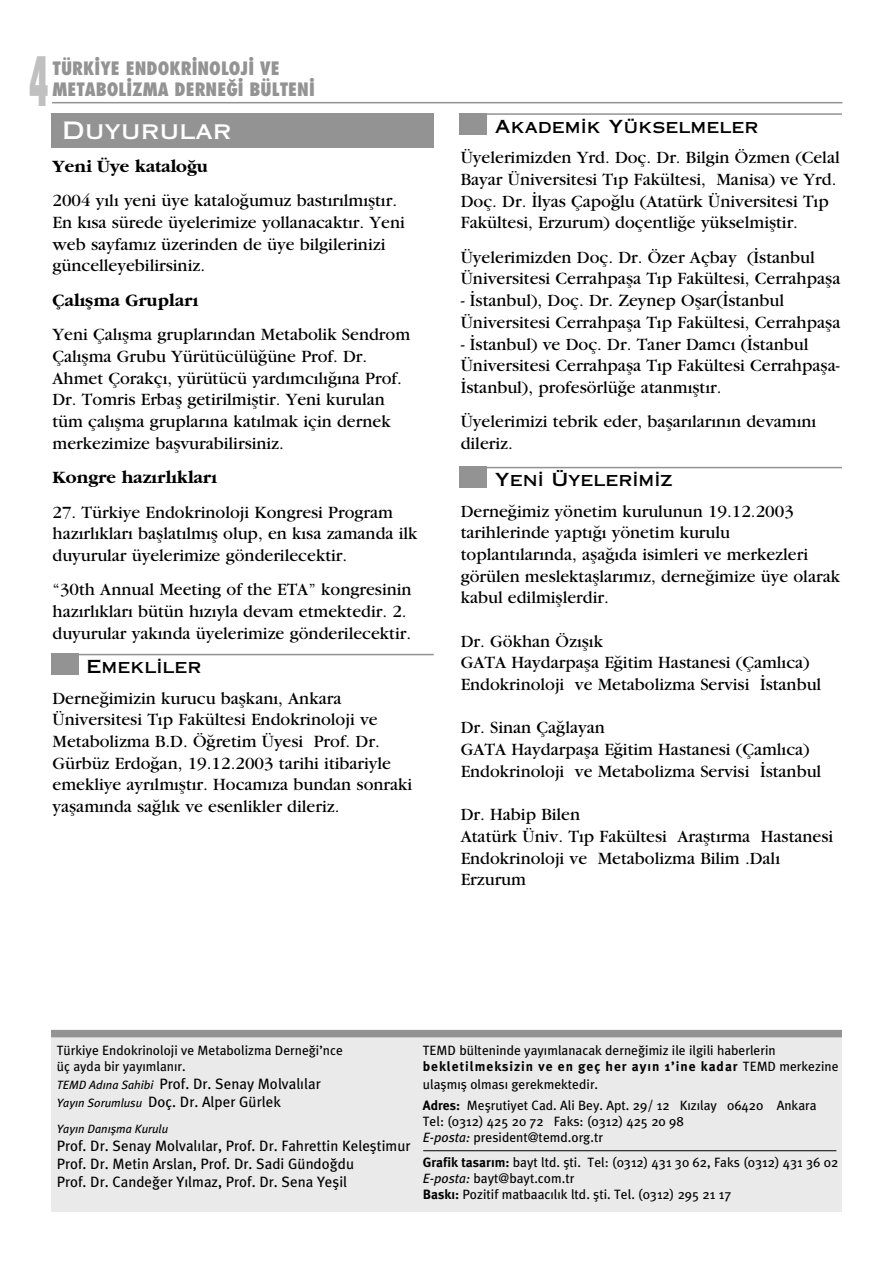
<style>
.page{position:relative;width:893px;height:1263px;background:#fff}
.page>*{position:absolute;margin:0;border:0;box-sizing:border-box;transform-origin:0 0}
.t1{font:800 condensed 66px "Futura";color:#c0c0c0;scale:.5 1}
.t2{font:24px "Copperplate Gothic Thi One AB";color:#fff}
.t3{font:18px/21.8px "Turkish Garamond";color:#000}
.t4{font:700 18px "Turkish Garamond";color:#000}
.t5{font:800 condensed 18px "Futura";color:#939393}
.t6{font:18px "Copperplate Gothic Thi One AB";color:#000}
.t7{font:15px "Meta Plus Book Roman Ti";color:#000}
.t8{font:13.5px/16.2px "Meta Plus Book Roman Ti";color:#000}
.t9{font:12px "Meta Plus Book Italic Ti";color:#000}
.s1{font-family:"Meta Plus Book Italic Ti";font-size:12px}
.s2{font-family:"Meta Plus Bold Roman Ti"}
.s3{font-family:"Meta Plus Book Italic Ti"}
</style>
<div class="page">
<hr style="left:52px;top:102px;width:790px;height:1px;background:#939393">
<div style="left:51px;top:1037px;width:791px;height:175px;background:#eaeaea"></div>
<div style="left:51px;top:1030px;width:791px;height:7px;background:#939393"></div>
<hr style="left:423px;top:1150px;width:413px;height:1px;background:#000">
<div style="left:51px;top:113px;width:383px;height:34px;background:#939393"></div>
<div style="left:459px;top:467px;width:28px;height:21px;background:#939393"></div>
<hr style="left:459px;top:467px;width:383px;height:1px;background:#939393">
<div style="left:459px;top:113px;width:28px;height:22px;background:#939393"></div>
<hr style="left:459px;top:113px;width:383px;height:2px;background:#939393">
<div style="left:51px;top:654px;width:28px;height:21px;background:#939393"></div>
<hr style="left:51px;top:654px;width:383px;height:1px;background:#939393">
<p class="t1" style="left:29px;top:39px;width:41px">4</p>
<p class="t5" style="left:53px;top:57px;width:229px">TÜRKİYE ENDOKRİNOLOJİ VE</p>
<p class="t5" style="left:53px;top:78px;width:264px">METABOLİZMA DERNEĞİ BÜLTENİ</p>
<p class="t2" style="left:62px;top:117px;width:171px">Duyurular</p>
<p class="t6" style="left:495px;top:116px;width:265px">Akademik Yükselmeler</p>
<p class="t3" style="left:461px;top:147px;width:380px">Üyelerimizden Yrd. Doç. Dr. Bilgin Özmen (Celal Bayar Üniversitesi Tıp Fakültesi, Manisa) ve Yrd.<br>Doç. Dr. İlyas Çapoğlu (Atatürk Üniversitesi Tıp Fakültesi, Erzurum) doçentliğe yükselmiştir.</p>
<p class="t3" style="left:461px;top:246px;width:381px">Üyelerimizden Doç. Dr. Özer Açbay (İstanbul<br>Üniversitesi Cerrahpaşa Tıp Fakültesi, Cerrahpaşa</p>
<p class="t3" style="left:461px;top:290px;width:381px">- İstanbul), Doç. Dr. Zeynep Oşar(İstanbul<br>Üniversitesi Cerrahpaşa Tıp Fakültesi, Cerrahpaşa</p>
<p class="t3" style="left:461px;top:333px;width:380px">- İstanbul) ve Doç. Dr. Taner Damcı (İstanbul<br>Üniversitesi Cerrahpaşa Tıp Fakültesi Cerrahpaşa-<br>İstanbul), profesörlüğe atanmıştır.</p>
<p class="t3" style="left:461px;top:411px;width:357px">Üyelerimizi tebrik eder, başarılarının devamını dileriz.</p>
<p class="t6" style="left:495px;top:470px;width:179px">Yeni Üyelerimiz</p>
<p class="t3" style="left:461px;top:500px;width:381px">Derneğimiz yönetim kurulunun 19.12.2003 tarihlerinde yaptığı yönetim kurulu toplantılarında, aşağıda isimleri ve merkezleri görülen meslektaşlarımız, derneğimize üye olarak kabul edilmişlerdir.</p>
<p class="t3" style="left:461px;top:630px;width:144px">Dr. Gökhan Özışık</p>
<p class="t3" style="left:461px;top:652px;width:350px">GATA Haydarpaşa Eğitim Hastanesi (Çamlıca)</p>
<p class="t3" style="left:461px;top:674px;width:362px">Endokrinoloji ve Metabolizma Servisi İstanbul</p>
<p class="t3" style="left:461px;top:717px;width:146px">Dr. Sinan Çağlayan</p>
<p class="t3" style="left:461px;top:739px;width:350px">GATA Haydarpaşa Eğitim Hastanesi (Çamlıca)</p>
<p class="t3" style="left:461px;top:760px;width:362px">Endokrinoloji ve Metabolizma Servisi İstanbul</p>
<p class="t3" style="left:461px;top:804px;width:121px">Dr. Habip Bilen</p>
<p class="t3" style="left:461px;top:826px;width:374px">Atatürk Üniv. Tıp Fakültesi Araştırma Hastanesi</p>
<p class="t3" style="left:461px;top:847px;width:321px">Endokrinoloji ve Metabolizma Bilim .Dalı<br>Erzurum</p>
<p class="t4" style="left:53px;top:157px;width:157px">Yeni Üye kataloğu</p>
<p class="t3" style="left:53px;top:190px;width:354px">2004 yılı yeni üye kataloğumuz bastırılmıştır.<br>En kısa sürede üyelerimize yollanacaktır. Yeni web sayfamız üzerinden de üye bilgilerinizi güncelleyebilirsiniz.</p>
<p class="t4" style="left:53px;top:291px;width:147px">Çalışma Grupları</p>
<p class="t3" style="left:53px;top:324px;width:359px">Yeni Çalışma gruplarından Metabolik Sendrom Çalışma Grubu Yürütücülüğüne Prof. Dr.<br>Ahmet Çorakçı, yürütücü yardımcılığına Prof.<br>Dr. Tomris Erbaş getirilmiştir. Yeni kurulan tüm çalışma gruplarına katılmak için dernek merkezimize başvurabilirsiniz.</p>
<p class="t4" style="left:53px;top:468px;width:166px">Kongre hazırlıkları</p>
<p class="t3" style="left:53px;top:501px;width:367px">27. Türkiye Endokrinoloji Kongresi Program hazırlıkları başlatılmış olup, en kısa zamanda ilk duyurular üyelerimize gönderilecektir.</p>
<p class="t3" style="left:53px;top:579px;width:361px">“30th Annual Meeting of the ETA” kongresinin hazırlıkları bütün hızıyla devam etmektedir. 2. duyurular yakında üyelerimize gönderilecektir.</p>
<p class="t6" style="left:87px;top:657px;width:117px">Emekliler</p>
<p class="t3" style="left:53px;top:687px;width:361px">Derneğimizin kurucu başkanı, Ankara Üniversitesi Tıp Fakültesi Endokrinoloji ve Metabolizma B.D. Öğretim Üyesi Prof. Dr.<br>Gürbüz Erdoğan, 19.12.2003 tarihi itibariyle emekliye ayrılmıştır. Hocamıza bundan sonraki yaşamında sağlık ve esenlikler dileriz.</p>
<p class="t8" style="left:57px;top:1042px;width:288px">Türkiye Endokrinoloji ve Metabolizma Derneği’nce</p>
<p class="t8" style="left:57px;top:1058px;width:130px">üç ayda bir yayımlanır.</p>
<p class="t7" style="left:57px;top:1075px;width:265px"><span class="s1">TEMD Adına Sahibi</span> Prof. Dr. Senay Molvalılar</p>
<p class="t7" style="left:57px;top:1093px;width:226px"><span class="s1">Yayın Sorumlusu</span> Doç. Dr. Alper Gürlek</p>
<p class="t9" style="left:57px;top:1122px;width:113px">Yayın Danışma Kurulu</p>
<p class="t7" style="left:57px;top:1137px;width:355px">Prof. Dr. Senay Molvalılar, Prof. Dr. Fahrettin Keleştimur</p>
<p class="t7" style="left:57px;top:1155px;width:299px">Prof. Dr. Metin Arslan, Prof. Dr. Sadi Gündoğdu</p>
<p class="t7" style="left:57px;top:1173px;width:292px">Prof. Dr. Candeğer Yılmaz, Prof. Dr. Sena Yeşil</p>
<p class="t8" style="left:423px;top:1042px;width:417px">TEMD bülteninde yayımlanacak derneğimiz ile ilgili haberlerin <span class="s2">bekletilmeksizin ve en geç her ayın 1’ine kadar</span> TEMD merkezine</p>
<p class="t8" style="left:423px;top:1076px;width:177px">ulaşmış olması gerekmektedir.</p>
<p class="t8" style="left:423px;top:1097px;width:395px"><span class="s2">Adres:</span> Meşrutiyet Cad. Ali Bey. Apt. 29/ 12 Kızılay 06420 Ankara</p>
<p class="t8" style="left:423px;top:1113px;width:263px">Tel: (0312) 425 20 72 Faks: (0312) 425 20 98</p>
<p class="t8" style="left:423px;top:1129px;width:182px"><span class="s3">E-posta:</span> president@temd.org.tr</p>
<p class="t8" style="left:423px;top:1154px;width:417px"><span class="s2">Grafik tasarım:</span> bayt ltd. şti. Tel: (0312) 431 30 62, Faks (0312) 431 36 02</p>
<p class="t8" style="left:423px;top:1170px;width:153px"><span class="s3">E-posta:</span> bayt@bayt.com.tr</p>
<p class="t8" style="left:423px;top:1186px;width:310px"><span class="s2">Baskı:</span> Pozitif matbaacılık ltd. şti. Tel. (0312) 295 21 17</p>
</div>
